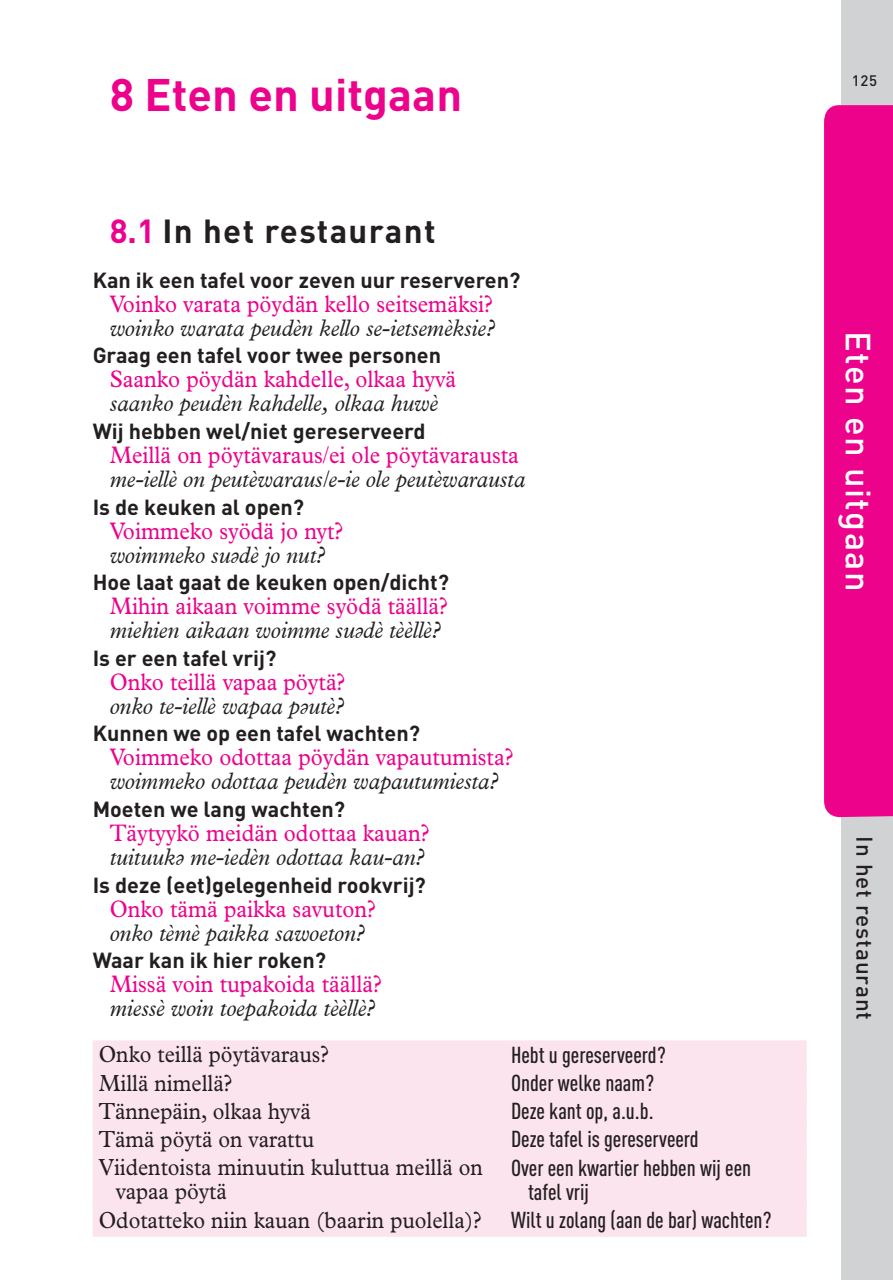
<style>
.page{position:relative;width:893px;height:1280px;background:#fff}
.page>*{position:absolute;margin:0;border:0;box-sizing:border-box;transform-origin:0 0}
.t1{font:700 45px "DINOT";color:#ed028c}
.t2{font:500 34.5px "DINOT";letter-spacing:.04em;color:#fff}
.t3{font:700 33px "DINOT";letter-spacing:.04em;color:#231f20}
.t4{font:italic 24px "Plan Kos";color:#231f20;scale:.93 1}
.t5{font:24px "Plantin";color:#ed028c;scale:.93 1}
.t6{font:23.4px/24px "Plantin";color:#231f20;scale:.92 1}
.t7{font:500 condensed 22.8px/24px "DINOT";color:#231f20}
.t8{font:500 22.5px "DINOT";letter-spacing:.04em;color:#231f20}
.t9{font:700 21.6px "DINOT";color:#231f20}
.t10{font:500 15px "DINOT";color:#231f20}
.s1{color:#ed028c}
</style>
<div class="page">
<div style="left:841px;top:0;width:52px;height:1280px;background:#d1d2d4"></div>
<div style="left:824px;top:105px;width:69px;height:712px;background:#ed028c"></div>
<div style="left:93px;top:1040px;width:714px;height:190px;background:#fce4ee"></div>
<div style="left:93px;top:1065px;width:412px;height:6px;background:#fce4ee"></div>
<div style="left:505px;top:1065px;width:302px;height:6px;background:#fce4ee"></div>
<div style="left:93px;top:1093px;width:412px;height:6px;background:#fce4ee"></div>
<div style="left:505px;top:1093px;width:302px;height:6px;background:#fce4ee"></div>
<div style="left:93px;top:1122px;width:412px;height:6px;background:#fce4ee"></div>
<div style="left:505px;top:1122px;width:302px;height:6px;background:#fce4ee"></div>
<div style="left:93px;top:1150px;width:412px;height:6px;background:#fce4ee"></div>
<div style="left:505px;top:1150px;width:302px;height:6px;background:#fce4ee"></div>
<div style="left:93px;top:1202px;width:412px;height:6px;background:#fce4ee"></div>
<div style="left:505px;top:1202px;width:302px;height:6px;background:#fce4ee"></div>
<div style="left:93px;top:1230px;width:412px;height:6px;background:#fce4ee"></div>
<div style="left:505px;top:1230px;width:302px;height:6px;background:#fce4ee"></div>
<h1 class="t1" style="left:110px;top:64px;width:354px">8 Eten en uitgaan</h1>
<h3 class="t3" style="left:110px;top:209px;width:327px"><span class="s1">8.1</span> In het restaurant</h3>
<p class="t9" style="left:93px;top:265px;width:429px">Kan ik een tafel voor zeven uur reserveren?</p>
<p class="t5" style="left:110px;top:290px;width:413px">Voinko varata pöydän kello seitsemäksi?</p>
<p class="t4" style="left:110px;top:314px;width:416px">woinko warata peudèn kello se-ietsemèksie?</p>
<p class="t9" style="left:93px;top:341px;width:350px">Graag een tafel voor twee personen</p>
<p class="t5" style="left:110px;top:365px;width:374px">Saanko pöydän kahdelle, olkaa hyvä</p>
<p class="t4" style="left:110px;top:389px;width:355px">saanko peudèn kahdelle, olkaa huwè</p>
<p class="t9" style="left:93px;top:416px;width:334px">Wij hebben wel/niet gereserveerd</p>
<p class="t5" style="left:110px;top:441px;width:441px">Meillä on pöytävaraus/ei ole pöytävarausta</p>
<p class="t4" style="left:110px;top:465px;width:448px">me-iellè on peutèwaraus/e-ie ole peutèwarausta</p>
<p class="t9" style="left:93px;top:492px;width:213px">Is de keuken al open?</p>
<p class="t5" style="left:110px;top:517px;width:253px">Voimmeko syödä jo nyt?</p>
<p class="t4" style="left:110px;top:540px;width:233px">woimmeko suədè jo nut?</p>
<p class="t9" style="left:93px;top:568px;width:358px">Hoe laat gaat de keuken open/dicht?</p>
<p class="t5" style="left:110px;top:592px;width:365px">Mihin aikaan voimme syödä täällä?</p>
<p class="t4" style="left:110px;top:616px;width:358px">miehien aikaan woimme suədè tèèllè?</p>
<p class="t9" style="left:93px;top:643px;width:185px">Is er een tafel vrij?</p>
<p class="t5" style="left:110px;top:668px;width:255px">Onko teillä vapaa pöytä?</p>
<p class="t4" style="left:110px;top:692px;width:254px">onko te-iellè wapaa pəutè?</p>
<p class="t9" style="left:93px;top:719px;width:329px">Kunnen we op een tafel wachten?</p>
<p class="t5" style="left:110px;top:743px;width:435px">Voimmeko odottaa pöydän vapautumista?</p>
<p class="t4" style="left:110px;top:767px;width:420px">woimmeko odottaa peudèn wapautumiesta?</p>
<p class="t9" style="left:93px;top:794px;width:254px">Moeten we lang wachten?</p>
<p class="t5" style="left:110px;top:819px;width:345px">Täytyykö meidän odottaa kauan?</p>
<p class="t4" style="left:110px;top:843px;width:340px">tuituukə me-iedèn odottaa kau-an?</p>
<p class="t9" style="left:93px;top:870px;width:335px">Is deze (eet)gelegenheid rookvrij?</p>
<p class="t5" style="left:110px;top:895px;width:288px">Onko tämä paikka savuton?</p>
<p class="t4" style="left:110px;top:918px;width:276px">onko tèmè paikka sawoeton?</p>
<p class="t9" style="left:93px;top:946px;width:235px">Waar kan ik hier roken?</p>
<p class="t5" style="left:110px;top:970px;width:294px">Missä voin tupakoida täällä?</p>
<p class="t4" style="left:110px;top:994px;width:287px">miessè woin toepakoida tèèllè?</p>
<p class="t6" style="left:99px;top:1042px;width:252px">Onko teillä pöytävaraus?</p>
<p class="t7" style="left:511px;top:1042px;width:156px">Hebt u gereserveerd?</p>
<p class="t6" style="left:99px;top:1070px;width:147px">Millä nimellä?</p>
<p class="t7" style="left:511px;top:1070px;width:145px">Onder welke naam?</p>
<p class="t6" style="left:99px;top:1098px;width:232px">Tännepäin, olkaa hyvä</p>
<p class="t7" style="left:511px;top:1098px;width:144px">Deze kant op, a.u.b.</p>
<p class="t6" style="left:99px;top:1127px;width:236px">Tämä pöytä on varattu</p>
<p class="t7" style="left:511px;top:1127px;width:189px">Deze tafel is gereserveerd</p>
<p class="t6" style="left:116px;top:1155px;width:401px;text-indent:-17px">Viidentoista minuutin kuluttua meillä on vapaa pöytä</p>
<p class="t7" style="left:528px;top:1155px;width:225px;text-indent:-17px">Over een kwartier hebben wij een tafel vrij</p>
<p class="t6" style="left:99px;top:1207px;width:417px">Odotatteko niin kauan (baarin puolella)?</p>
<p class="t7" style="left:511px;top:1207px;width:262px">Wilt u zolang (aan de bar) wachten?</p>
<p class="t10" style="left:852px;top:70px;width:27px">125</p>
<h2 class="t2" style="left:882px;top:331px;width:262px;rotate:90deg">Eten en uitgaan</h2>
<p class="t8" style="left:880px;top:836px;width:185px;rotate:90deg">In het restaurant</p>
</div>
